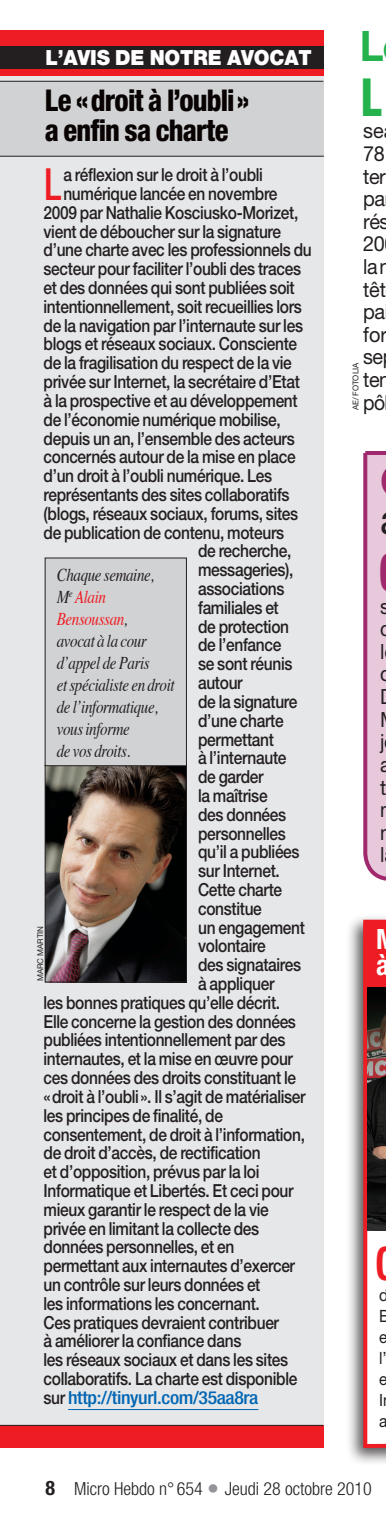
<style>
.page{position:relative;width:386px;height:1526px;background:#fff}
.page>*{position:absolute;margin:0;border:0;box-sizing:border-box;transform-origin:0 0}
.Actus_roman{font:800 condensed 52.6px "Helvetica Neue";color:#23b24b;scale:.85 1}
.I_ENCADRE_SANS_Texte{font:500 condensed 44.4px "Helvetica Neue";color:#ee1d23;scale:.86 1}
.aa{font:700 42px "Helvetica Neue";color:#23b24b;scale:.96 1}
.titre_avocat{font:800 condensed 30px/30px "Helvetica Neue";letter-spacing:-.025em;color:#080302;scale:.95 1}
.N_FICHE_Autres___Ong{font:700 condensed 28px "Helvetica Neue";color:#fff}
.Actus_roman-2{font:20.8px/22.6px "Helvetica Neue";letter-spacing:-.025em;color:#231f20;scale:.95 1}
.B11__TEXTE_courant{font:900 20.8px "Helvetica Neue";letter-spacing:-.01em;color:#fff;scale:.95 1}
.Actus_roman-3{font:20.8px/22.6px "Helvetica Neue";letter-spacing:-.025em;color:#231f20;scale:.92 1}
.I_ENCADRE_SANS_Texte-2{font:500 18px "Helvetica Neue";letter-spacing:-.02em;color:#231f20;scale:.86 1}
.t1{font:italic 18px/22px "Times";letter-spacing:-.025em;color:#231f20;scale:.83 1}
.t2{font:300 condensed 18px "Helvetica Neue";color:#231f20}
.I_ENCADRE_SANS_Texte-3{font:500 condensed 18px "Helvetica Neue";letter-spacing:-.02em;color:#0166b3;scale:1.1 1}
.F13__TEXTE_L2__Justi{font:16.8px/21px "Helvetica Neue";color:#231f20;scale:.92 1}
.Z__CREDIT_Photo_NOIR{font:8px "Helvetica Neue";color:#231f20}
.s1{font-stretch:normal;color:#231f20}
.s2{color:#ee1d23}
.s3{font-weight:700;font-size:20px}
.s4{font-size:24px;color:#939598}
</style>
<div class="page">
<svg style="left:363px;top:451px;width:23px;height:430px;background:#dbacc7"></svg>
<div style="left:0;top:46px;width:323px;height:1378px;background:#e6e7e9"></div>
<hr style="left:68px;top:1408px;width:190px;height:1px;background:#0166b3">
<div style="left:0;top:1424px;width:323px;height:23px;background:#ee1d23"></div>
<div style="left:0;top:31px;width:323px;height:45px;background:#ee1d23"></div>
<div style="left:0;top:81px;width:323px;height:75px;background:#d1d2d4"></div>
<div style="left:0;top:46px;width:323px;height:22px;background:#231f20"></div>
<hr style="left:0;top:1424px;width:323px;height:1px;background:#231f20">
<hr style="left:0;top:81px;width:323px;height:1px;background:#231f20">
<hr style="left:0;top:156px;width:323px;height:1px;background:#231f20">
<img style="left:47px;top:766px;width:138px;height:214px">
<div style="left:45px;top:764px;width:142px;height:218px;border:1px solid #231f20"></div>
<div style="left:45px;top:558px;width:141px;height:207px;background:#d1d2d4"></div>
<div style="left:45px;top:557px;width:142px;height:209px;border:1px solid #231f20"></div>
<div style="left:344px;top:912px;width:42px;height:552px;background:#231f20;opacity:.75"></div>
<svg style="left:361px;top:917px;width:25px;height:532px"></svg>
<img style="left:367px;top:986px;width:19px;height:243px">
<p class="B11__TEXTE_courant" style="left:45px;top:45px;width:282px">L’AVIS DE NOTRE AVOCAT</p>
<p class="titre_avocat" style="left:45px;top:85px;width:217px">Le «droit à l’oubli» a enfin sa charte</p>
<p class="I_ENCADRE_SANS_Texte" style="left:44px;top:158px;width:21px">L</p>
<p class="I_ENCADRE_SANS_Texte-2" style="left:63px;top:164px;width:233px">a réflexion sur le droit à l’oubli</p>
<p class="I_ENCADRE_SANS_Texte-2" style="left:63px;top:183px;width:250px">numérique lancée en novembre</p>
<p class="I_ENCADRE_SANS_Texte-2" style="left:44px;top:202px;width:297px">2009 par Nathalie Kosciusko-Morizet,</p>
<p class="I_ENCADRE_SANS_Texte-2" style="left:44px;top:220px;width:277px">vient de déboucher sur la signature</p>
<p class="I_ENCADRE_SANS_Texte-2" style="left:44px;top:239px;width:313px">d’une charte avec les professionnels du</p>
<p class="I_ENCADRE_SANS_Texte-2" style="left:44px;top:258px;width:301px">secteur pour faciliter l’oubli des traces</p>
<p class="I_ENCADRE_SANS_Texte-2" style="left:44px;top:277px;width:293px">et des données qui sont publiées soit</p>
<p class="I_ENCADRE_SANS_Texte-2" style="left:44px;top:296px;width:302px">intentionnellement, soit recueillies lors</p>
<p class="I_ENCADRE_SANS_Texte-2" style="left:44px;top:314px;width:303px">de la navigation par l’internaute sur les</p>
<p class="I_ENCADRE_SANS_Texte-2" style="left:44px;top:333px;width:296px">blogs et réseaux sociaux. Consciente</p>
<p class="I_ENCADRE_SANS_Texte-2" style="left:44px;top:352px;width:290px">de la fragilisation du respect de la vie</p>
<p class="I_ENCADRE_SANS_Texte-2" style="left:44px;top:371px;width:299px">privée sur Internet, la secrétaire d’Etat</p>
<p class="I_ENCADRE_SANS_Texte-2" style="left:44px;top:390px;width:297px">à la prospective et au développement</p>
<p class="I_ENCADRE_SANS_Texte-2" style="left:44px;top:408px;width:277px">de l’économie numérique mobilise,</p>
<p class="I_ENCADRE_SANS_Texte-2" style="left:44px;top:427px;width:293px">depuis un an, l’ensemble des acteurs</p>
<p class="I_ENCADRE_SANS_Texte-2" style="left:44px;top:446px;width:294px">concernés autour de la mise en place</p>
<p class="I_ENCADRE_SANS_Texte-2" style="left:44px;top:465px;width:267px">d’un droit à l’oubli numérique. Les</p>
<p class="I_ENCADRE_SANS_Texte-2" style="left:44px;top:484px;width:287px">représentants des sites collaboratifs</p>
<p class="I_ENCADRE_SANS_Texte-2" style="left:44px;top:502px;width:297px">(blogs, réseaux sociaux, forums, sites</p>
<p class="I_ENCADRE_SANS_Texte-2" style="left:44px;top:521px;width:281px">de publication de contenu, moteurs</p>
<p class="I_ENCADRE_SANS_Texte-2" style="left:198px;top:540px;width:110px">de recherche,</p>
<p class="I_ENCADRE_SANS_Texte-2" style="left:198px;top:559px;width:112px">messageries),</p>
<p class="I_ENCADRE_SANS_Texte-2" style="left:198px;top:578px;width:102px">associations</p>
<p class="I_ENCADRE_SANS_Texte-2" style="left:198px;top:596px;width:95px">familiales et</p>
<p class="I_ENCADRE_SANS_Texte-2" style="left:198px;top:615px;width:107px">de protection</p>
<p class="I_ENCADRE_SANS_Texte-2" style="left:198px;top:634px;width:98px">de l’enfance</p>
<p class="I_ENCADRE_SANS_Texte-2" style="left:198px;top:653px;width:111px">se sont réunis</p>
<p class="I_ENCADRE_SANS_Texte-2" style="left:198px;top:672px;width:53px">autour</p>
<p class="I_ENCADRE_SANS_Texte-2" style="left:198px;top:690px;width:117px">de la signature</p>
<p class="I_ENCADRE_SANS_Texte-2" style="left:198px;top:709px;width:101px">d’une charte</p>
<p class="I_ENCADRE_SANS_Texte-2" style="left:198px;top:728px;width:90px">permettant</p>
<p class="I_ENCADRE_SANS_Texte-2" style="left:198px;top:747px;width:104px">à l’internaute</p>
<p class="I_ENCADRE_SANS_Texte-2" style="left:198px;top:766px;width:78px">de garder</p>
<p class="I_ENCADRE_SANS_Texte-2" style="left:198px;top:784px;width:82px">la maîtrise</p>
<p class="I_ENCADRE_SANS_Texte-2" style="left:198px;top:803px;width:104px">des données</p>
<p class="I_ENCADRE_SANS_Texte-2" style="left:198px;top:822px;width:104px">personnelles</p>
<p class="I_ENCADRE_SANS_Texte-2" style="left:198px;top:841px;width:119px">qu’il a publiées</p>
<p class="I_ENCADRE_SANS_Texte-2" style="left:198px;top:860px;width:97px">sur Internet.</p>
<p class="I_ENCADRE_SANS_Texte-2" style="left:198px;top:878px;width:99px">Cette charte</p>
<p class="I_ENCADRE_SANS_Texte-2" style="left:198px;top:897px;width:76px">constitue</p>
<p class="I_ENCADRE_SANS_Texte-2" style="left:198px;top:916px;width:126px">un engagement</p>
<p class="I_ENCADRE_SANS_Texte-2" style="left:198px;top:935px;width:80px">volontaire</p>
<p class="I_ENCADRE_SANS_Texte-2" style="left:198px;top:954px;width:121px">des signataires</p>
<p class="I_ENCADRE_SANS_Texte-2" style="left:198px;top:972px;width:90px">à appliquer</p>
<p class="I_ENCADRE_SANS_Texte-2" style="left:44px;top:991px;width:276px">les bonnes pratiques qu’elle décrit.</p>
<p class="I_ENCADRE_SANS_Texte-2" style="left:44px;top:1010px;width:295px">Elle concerne la gestion des données</p>
<p class="I_ENCADRE_SANS_Texte-2" style="left:44px;top:1029px;width:283px">publiées intentionnellement par des</p>
<p class="I_ENCADRE_SANS_Texte-2" style="left:44px;top:1048px;width:291px">internautes, et la mise en œuvre pour</p>
<p class="I_ENCADRE_SANS_Texte-2" style="left:44px;top:1066px;width:295px">ces données des droits constituant le</p>
<p class="I_ENCADRE_SANS_Texte-2" style="left:44px;top:1085px;width:306px">«droit à l’oubli». Il s’agit de matérialiser</p>
<p class="I_ENCADRE_SANS_Texte-2" style="left:44px;top:1104px;width:210px">les principes de finalité, de</p>
<p class="I_ENCADRE_SANS_Texte-2" style="left:44px;top:1123px;width:305px">consentement, de droit à l’information,</p>
<p class="I_ENCADRE_SANS_Texte-2" style="left:44px;top:1142px;width:254px">de droit d’accès, de rectification</p>
<p class="I_ENCADRE_SANS_Texte-2" style="left:44px;top:1160px;width:252px">et d’opposition, prévus par la loi</p>
<p class="I_ENCADRE_SANS_Texte-2" style="left:44px;top:1179px;width:292px">Informatique et Libertés. Et ceci pour</p>
<p class="I_ENCADRE_SANS_Texte-2" style="left:44px;top:1198px;width:263px">mieux garantir le respect de la vie</p>
<p class="I_ENCADRE_SANS_Texte-2" style="left:44px;top:1217px;width:252px">privée en limitant la collecte des</p>
<p class="I_ENCADRE_SANS_Texte-2" style="left:44px;top:1236px;width:223px">données personnelles, et en</p>
<p class="I_ENCADRE_SANS_Texte-2" style="left:44px;top:1254px;width:294px">permettant aux internautes d’exercer</p>
<p class="I_ENCADRE_SANS_Texte-2" style="left:44px;top:1273px;width:253px">un contrôle sur leurs données et</p>
<p class="I_ENCADRE_SANS_Texte-2" style="left:44px;top:1292px;width:253px">les informations les concernant.</p>
<p class="I_ENCADRE_SANS_Texte-2" style="left:44px;top:1311px;width:275px">Ces pratiques devraient contribuer</p>
<p class="I_ENCADRE_SANS_Texte-2" style="left:44px;top:1330px;width:231px">à améliorer la confiance dans</p>
<p class="I_ENCADRE_SANS_Texte-2" style="left:44px;top:1348px;width:286px">les réseaux sociaux et dans les sites</p>
<p class="I_ENCADRE_SANS_Texte-2" style="left:44px;top:1367px;width:296px">collaboratifs. La charte est disponible</p>
<p class="I_ENCADRE_SANS_Texte-3" style="left:44px;top:1386px;width:197px"><span class="s1">sur</span> http://tinyurl.com/35aa8ra</p>
<p class="t1" style="left:57px;top:562px;width:143px">Chaque semaine,<br>M<sup>e</sup> <span class="s2">Alain<br>Bensoussan</span>,<br>avocat à la cour d’appel de Paris<br>et spécialiste en droit de l’informatique, vous informe<br>de vos droits.</p>
<p class="Z__CREDIT_Photo_NOIR" style="left:36px;top:981px;width:57px;rotate:-90deg">MARC MARTIN</p>
<p class="aa" style="left:359px;top:20px;width:26px">L</p>
<p class="Actus_roman" style="left:361px;top:64px;width:26px">L</p>
<p class="Actus_roman-2" style="left:363px;top:119px;width:30px">se<br>78 ter pa rés<br>20 la n têt pa for se ten pô</p>
<p class="Z__CREDIT_Photo_NOIR" style="left:350px;top:410px;width:49px;rotate:-90deg">AE/ FOTOLIA</p>
<p class="Actus_roman-3" style="left:380px;top:594px;width:14px">s c l d</p>
<p class="Actus_roman-2" style="left:380px;top:730px;width:13px">j a t n n l</p>
<p class="N_FICHE_Autres___Ong" style="left:376px;top:948px;width:15px">à</p>
<p class="F13__TEXTE_L2__Justi" style="left:379px;top:1283px;width:13px">d<br>B e l’ e<br>I a</p>
<p class="t2" style="left:45px;top:1477px;width:327px"><span class="s3">8</span> Micro Hebdo n° 654 <span class="s4">•</span> Jeudi 28 octobre 2010</p>
</div>
